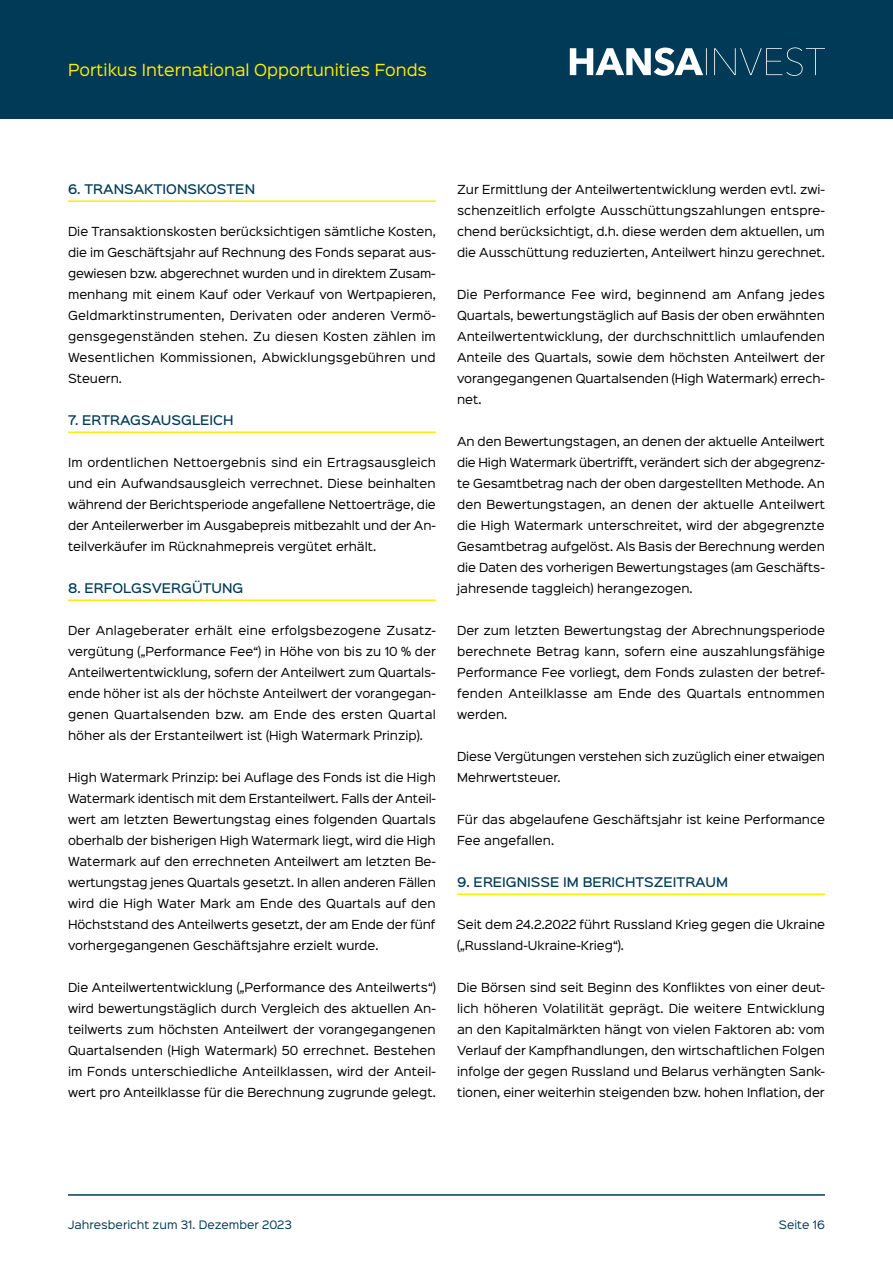
<style>
.page{position:relative;width:893px;height:1263px;background:#fff}
.page>*{position:absolute;margin:0;border:0;box-sizing:border-box;transform-origin:0 0}
.t1{font:15px "Sinkin Sans 400";color:#ffed00}
.t2{font:500 12px "Sinkin Sans 500";color:#003a56}
.t3{font:11.25px/21px "Sinkin Sans 400";color:#000;text-align:justify}
.t4{font:10.5px "Sinkin Sans 400";color:#003a56}
</style>
<div class="page">
<div style="left:0;top:0;width:893px;height:119px;background:#003a56"></div>
<svg style="left:570px;top:47px;width:255px;height:29px"></svg>
<hr style="left:68px;top:1194px;width:757px;height:2px;background:#003a56">
<hr style="left:68px;top:200px;width:368px;height:2px;background:#ffed00">
<hr style="left:68px;top:431px;width:368px;height:2px;background:#ffed00">
<hr style="left:68px;top:599px;width:368px;height:2px;background:#ffed00">
<hr style="left:457px;top:893px;width:368px;height:2px;background:#ffed00">
<h1 class="t1" style="left:68px;top:57px;width:361px">Portikus International Opportunities Fonds</h1>
<p class="t2" style="left:68px;top:179px;width:189px">6. TRANSAKTIONSKOSTEN</p>
<p class="t3" style="left:68px;top:220px;width:370px">Die Transaktionskosten berücksichtigen sämtliche Kosten, die im Geschäftsjahr auf Rechnung des Fonds separat aus&shy;gewiesen bzw. abgerechnet wurden und in direktem Zusam&shy;menhang mit einem Kauf oder Verkauf von Wertpapieren, Geldmarktinstrumenten, Derivaten oder anderen Vermö&shy;gensgegenständen stehen. Zu diesen Kosten zählen im Wesentlichen Kommissionen, Abwicklungsgebühren und Steuern.</p>
<p class="t2" style="left:68px;top:410px;width:167px">7. ERTRAGSAUSGLEICH</p>
<p class="t3" style="left:68px;top:451px;width:369px">Im ordentlichen Nettoergebnis sind ein Ertragsausgleich und ein Aufwandsausgleich verrechnet. Diese beinhalten während der Berichtsperiode angefallene Nettoerträge, die der Anteilerwerber im Ausgabepreis mitbezahlt und der An&shy;teilverkäufer im Rücknahmepreis vergütet erhält.</p>
<p class="t2" style="left:68px;top:578px;width:177px">8. ERFOLGSVERGÜTUNG</p>
<p class="t3" style="left:68px;top:619px;width:369px">Der Anlageberater erhält eine erfolgsbezogene Zusatz&shy;vergütung („Performance Fee“) in Höhe von bis zu 10 % der Anteilwertentwicklung, sofern der Anteilwert zum Quartals&shy;ende höher ist als der höchste Anteilwert der vorangegan&shy;genen Quartalsenden bzw. am Ende des ersten Quartal höher als der Erstanteilwert ist (High Watermark Prinzip).</p>
<p class="t3" style="left:68px;top:766px;width:369px">High Watermark Prinzip: bei Auflage des Fonds ist die High Watermark identisch mit dem Erstanteilwert. Falls der Anteil&shy;wert am letzten Bewertungstag eines folgenden Quartals oberhalb der bisherigen High Watermark liegt, wird die High Watermark auf den errechneten Anteilwert am letzten Be&shy;wertungstag jenes Quartals gesetzt. In allen anderen Fällen wird die High Water Mark am Ende des Quartals auf den Höchststand des Anteilwerts gesetzt, der am Ende der fünf vorhergegangenen Geschäftsjahre erzielt wurde.</p>
<p class="t3" style="left:68px;top:976px;width:369px">Die Anteilwertentwicklung („Performance des Anteilwerts“) wird bewertungstäglich durch Vergleich des aktuellen An&shy;teilwerts zum höchsten Anteilwert der vorangegangenen Quartalsenden (High Watermark) 50 errechnet. Bestehen im Fonds unterschiedliche Anteilklassen, wird der Anteil&shy;wert pro Anteilklasse für die Berechnung zugrunde gelegt.</p>
<p class="t3" style="left:457px;top:178px;width:369px">Zur Ermittlung der Anteilwertentwicklung werden evtl. zwi&shy;schenzeitlich erfolgte Ausschüttungszahlungen entspre&shy;chend berücksichtigt, d.h. diese werden dem aktuellen, um die Ausschüttung reduzierten, Anteilwert hinzu gerechnet.</p>
<p class="t3" style="left:457px;top:283px;width:369px">Die Performance Fee wird, beginnend am Anfang jedes Quartals, bewertungstäglich auf Basis der oben erwähnten Anteilwertentwicklung, der durchschnittlich umlaufenden Anteile des Quartals, sowie dem höchsten Anteilwert der vorangegangenen Quartalsenden (High Watermark) errech&shy;net.</p>
<p class="t3" style="left:457px;top:430px;width:369px">An den Bewertungstagen, an denen der aktuelle Anteilwert die High Watermark übertrifft, verändert sich der abgegrenz&shy;te Gesamtbetrag nach der oben dargestellten Methode. An den Bewertungstagen, an denen der aktuelle Anteilwert die High Watermark unterschreitet, wird der abgegrenzte Gesamtbetrag aufgelöst. Als Basis der Berechnung werden die Daten des vorherigen Bewertungstages (am Geschäfts&shy;jahresende taggleich) herangezogen.</p>
<p class="t3" style="left:457px;top:619px;width:369px">Der zum letzten Bewertungstag der Abrechnungsperiode berechnete Betrag kann, sofern eine auszahlungsfähige Performance Fee vorliegt, dem Fonds zulasten der betref&shy;fenden Anteilklasse am Ende des Quartals entnommen werden.</p>
<p class="t3" style="left:457px;top:745px;width:370px">Diese Vergütungen verstehen sich zuzüglich einer etwaigen<br>Mehrwertsteuer.</p>
<p class="t3" style="left:457px;top:808px;width:369px">Für das abgelaufene Geschäftsjahr ist keine Performance<br>Fee angefallen.</p>
<p class="t2" style="left:457px;top:872px;width:272px">9. EREIGNISSE IM BERICHTSZEITRAUM</p>
<p class="t3" style="left:457px;top:913px;width:370px">Seit dem 24.2.2022 führt Russland Krieg gegen die Ukraine („Russland-Ukraine-Krieg“).</p>
<p class="t3" style="left:457px;top:976px;width:369px">Die Börsen sind seit Beginn des Konfliktes von einer deut&shy;lich höheren Volatilität geprägt. Die weitere Entwicklung an den Kapitalmärkten hängt von vielen Faktoren ab: vom Verlauf der Kampfhandlungen, den wirtschaftlichen Folgen infolge der gegen Russland und Belarus verhängten Sank&shy;tionen, einer weiterhin steigenden bzw. hohen Inflation, der</p>
<p class="t4" style="left:68px;top:1216px;width:225px">Jahresbericht zum 31. Dezember 2023</p>
<p class="t4" style="left:779px;top:1216px;width:48px">Seite 16</p>
</div>
